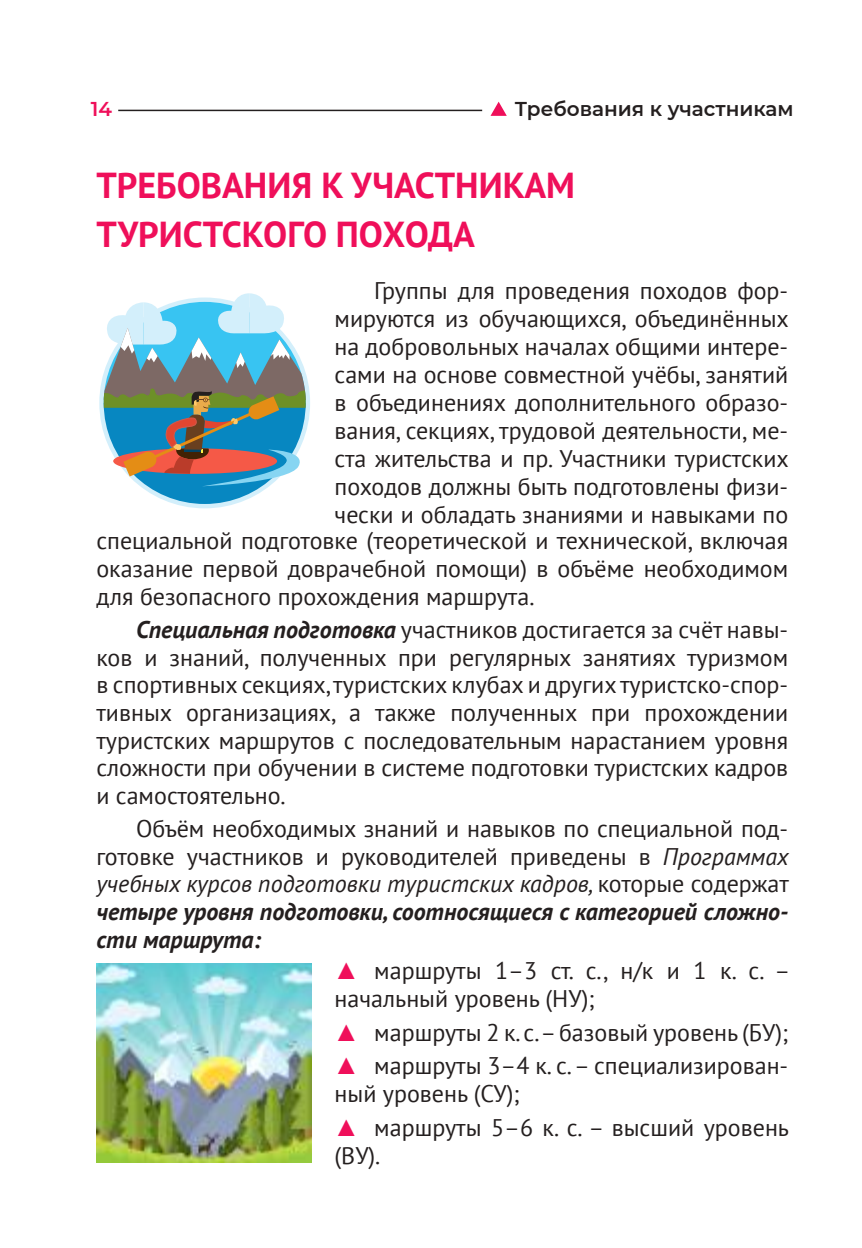
<style>
.page{position:relative;width:862px;height:1248px;background:#fff}
.page>*{position:absolute;margin:0;border:0;box-sizing:border-box;transform-origin:0 0}
.t1{font:700 36px/48.8px "PT Sans";color:#ef0f5a}
.t2{font:24px/28px "PT Sans";color:#241f1f;text-align:justify}
.t3{font:600 20px "Montserrat";color:#241f1f}
.t4{font:600 20px "Montserrat";color:#ef0f5a}
.s1{font-weight:700;font-style:italic}
.s2{font-style:italic}
.s3{font-family:"Garamond";font-weight:700;color:#ef0f5a}
</style>
<div class="page">
<svg style="left:490px;top:102px;width:17px;height:14px"></svg>
<hr style="left:118px;top:110px;width:364px;height:1px;background:#241f1f">
<svg style="left:103px;top:293px;width:207px;height:211px"></svg>
<img style="left:96px;top:963px;width:216px;height:199px">
<p class="t4" style="left:91px;top:95px;width:23px">14</p>
<p class="t3" style="left:515px;top:94px;width:280px">Требования к участникам</p>
<h1 class="t1" style="left:96px;top:160px;width:480px">ТРЕБОВАНИЯ К УЧАСТНИКАМ<br>ТУРИСТСКОГО ПОХОДА</h1>
<p class="t2" style="left:334px;top:276px;width:456px;text-indent:40px">Группы для проведения походов фор&shy;мируются из обучающихся, объединённых на добровольных началах общими интере&shy;сами на основе совместной учёбы, занятий в объединениях дополнительного образо&shy;вания, секциях, трудовой деятельности, ме&shy;ста жительства и пр. Участники туристских походов должны быть подготовлены физи&shy;чески и обладать знаниями и навыками по</p>
<p class="t2" style="left:96px;top:526px;width:693px">специальной подготовке (теоретической и технической, включая оказание первой доврачебной помощи) в объёме необходимом для безопасного прохождения маршрута.</p>
<p class="t2" style="left:96px;top:615px;width:693px;text-indent:40px"><span class="s1">Специальная подготовка</span> участников достигается за счёт навы&shy;ков и знаний, полученных при регулярных занятиях туризмом в спортивных секциях, туристских клубах и других туристско-спор&shy;тивных организациях, а также полученных при прохождении туристских маршрутов с последовательным нарастанием уровня сложности при обучении в системе подготовки туристских кадров и самостоятельно.</p>
<p class="t2" style="left:96px;top:814px;width:694px;text-indent:40px">Объём необходимых знаний и навыков по специальной под&shy;готовке участников и руководителей приведены в <span class="s2">Программах учебных курсов подготовки туристских кадров,</span> которые содержат <span class="s1">четыре уровня подготовки, соотносящиеся с категорией сложно&shy;сти маршрута:</span></p>
<p class="t2" style="left:334px;top:955px;width:457px"><span class="s3">▲</span> маршруты 1–3 ст. с., н/к и 1 к. с. – начальный уровень (НУ);</p>
<p class="t2" style="left:334px;top:1017px;width:455px"><span class="s3">▲</span> маршруты 2 к. с.– базовый уровень (БУ);</p>
<p class="t2" style="left:334px;top:1051px;width:455px"><span class="s3">▲</span> маршруты 3–4 к. с. – специализирован&shy;ный уровень (СУ);</p>
<p class="t2" style="left:334px;top:1112px;width:456px"><span class="s3">▲</span> маршруты 5–6 к. с. – высший уровень (ВУ).</p>
</div>
